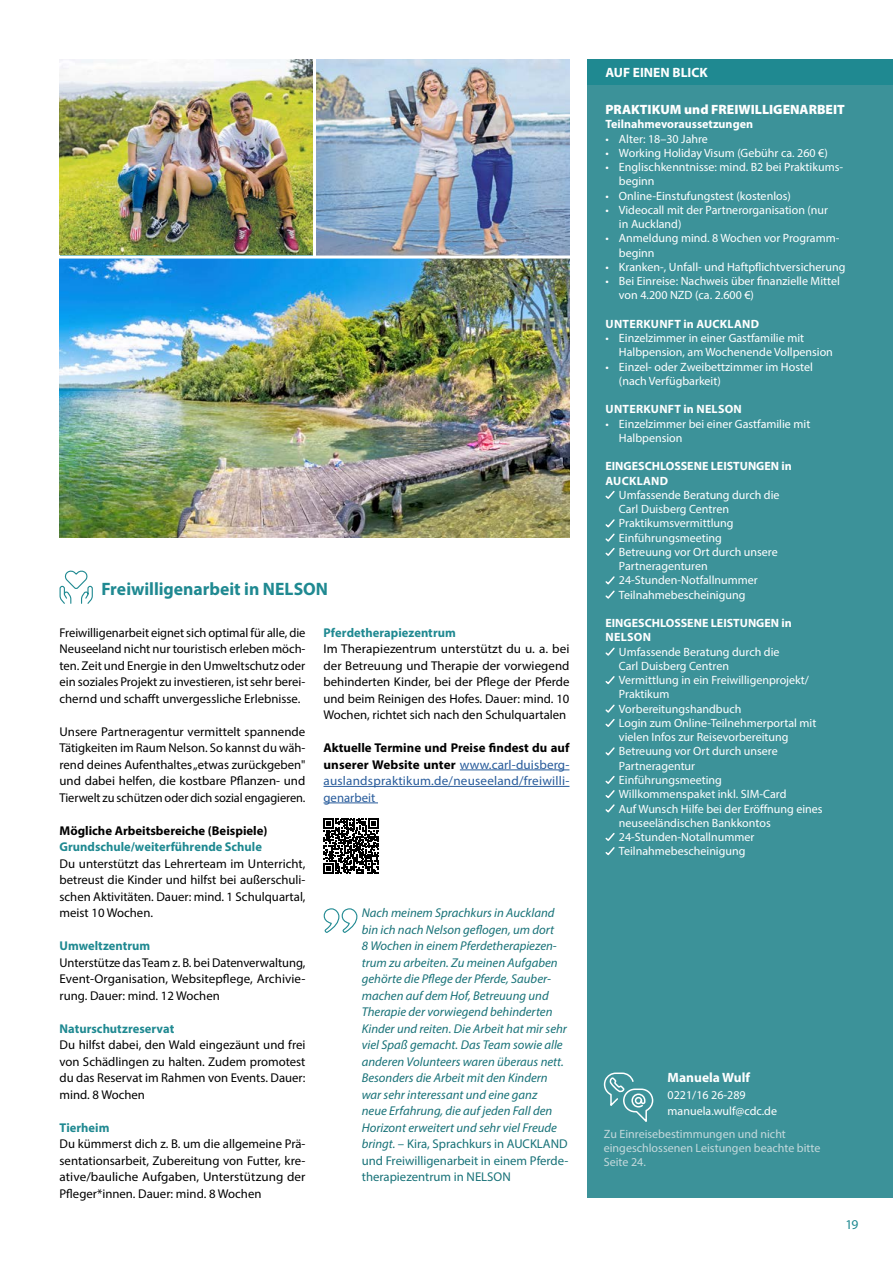
<style>
.page{position:relative;width:893px;height:1263px;background:#fff}
.page>*{position:absolute;margin:0;border:0;box-sizing:border-box;transform-origin:0 0}
.t1{font:700 18px "Myriad Pro";color:#1f8991}
.t2{font:900 13.5px "Myriad Pro";color:#fff}
.t3{font:700 13.5px "Myriad Pro";color:#fff}
.t4{font:13.5px "Myriad Pro";color:#1f8991}
.t5{font:12.75px/16.5px "Myriad Pro";color:#000;text-align:justify}
.t6{font:italic 12.75px/16.5px "Myriad Pro";color:#187278}
.t7{font:12.75px/16.5px "Myriad Pro";letter-spacing:.015em;color:#275b9b;text-align:justify}
.t8{font:700 12.75px "Myriad Pro";letter-spacing:.005em;color:#1f8991}
.t9{font:700 12.75px "Myriad Pro";color:#000}
.t10{font:12px/14.2px "Myriad Pro";color:#fff}
.t11{font:700 12px/14.2px "Myriad Pro";color:#fff}
.t12{font:12px/14.2px "Myriad Pro";color:#c4d9dc}
.t13{font:700 12px "Myriad Pro";letter-spacing:.02em;color:#fff}
.s1{font-weight:700;color:#000}
.s2{font-style:normal}
</style>
<div class="page">
<img style="left:316px;top:59px;width:253px;height:197px">
<img style="left:60px;top:59px;width:253px;height:196px">
<div style="left:587px;top:80px;width:306px;height:1118px;background:#3c9299"></div>
<svg style="left:605px;top:491px;width:10px;height:8px"></svg>
<svg style="left:605px;top:519px;width:10px;height:37px"></svg>
<svg style="left:605px;top:576px;width:10px;height:23px"></svg>
<svg style="left:605px;top:647px;width:10px;height:9px"></svg>
<svg style="left:605px;top:676px;width:10px;height:9px"></svg>
<svg style="left:605px;top:704px;width:10px;height:23px"></svg>
<svg style="left:605px;top:747px;width:10px;height:9px"></svg>
<svg style="left:605px;top:776px;width:10px;height:37px"></svg>
<svg style="left:605px;top:833px;width:10px;height:23px"></svg>
<div style="left:587px;top:59px;width:306px;height:25px;background:#1f8991"></div>
<hr style="left:460px;top:769px;width:109px;height:1px;background:#275b9b">
<hr style="left:323px;top:786px;width:246px;height:1px;background:#275b9b">
<hr style="left:323px;top:802px;width:55px;height:1px;background:#275b9b">
<img style="left:60px;top:259px;width:509px;height:279px">
<svg style="left:603px;top:1072px;width:51px;height:50px"></svg>
<svg style="left:59px;top:570px;width:34px;height:34px"></svg>
<svg style="left:323px;top:908px;width:35px;height:25px"></svg>
<svg style="left:323px;top:818px;width:56px;height:56px"></svg>
<h1 class="t1" style="left:102px;top:577px;width:228px">Freiwilligenarbeit in NELSON</h1>
<p class="t5" style="left:60px;top:624px;width:247px">Freiwilligenarbeit eignet sich optimal für alle, die Neuseeland nicht nur touristisch erleben möch&shy;ten. Zeit und Energie in den Umweltschutz oder ein soziales Projekt zu investieren, ist sehr berei&shy;chernd und schafft unvergessliche Erlebnisse.</p>
<p class="t5" style="left:60px;top:723px;width:247px">Unsere Partneragentur vermittelt spannende Tätigkeiten im Raum Nelson. So kannst du wäh&shy;rend deines Aufenthaltes „etwas zurückgeben" und dabei helfen, die kostbare Pflanzen- und Tierwelt zu schützen oder dich sozial engagieren.</p>
<p class="t9" style="left:60px;top:822px;width:209px">Mögliche Arbeitsbereiche (Beispiele)</p>
<p class="t8" style="left:60px;top:838px;width:204px">Grundschule/weiterführende Schule</p>
<p class="t5" style="left:60px;top:855px;width:247px">Du unterstützt das Lehrerteam im Unterricht, betreust die Kinder und hilfst bei außerschuli&shy;schen Aktivitäten. Dauer: mind. 1 Schulquartal, meist 10 Wochen.</p>
<p class="t8" style="left:60px;top:937px;width:92px">Umweltzentrum</p>
<p class="t5" style="left:60px;top:954px;width:247px">Unterstütze das Team z. B. bei Datenverwaltung, Event-Organisation, Websitepflege, Archivie&shy;rung. Dauer: mind. 12 Wochen</p>
<p class="t8" style="left:60px;top:1020px;width:116px">Naturschutzreservat</p>
<p class="t5" style="left:60px;top:1036px;width:248px">Du hilfst dabei, den Wald eingezäunt und frei von Schädlingen zu halten. Zudem promotest du das Reservat im Rahmen von Events. Dauer: mind. 8 Wochen</p>
<p class="t8" style="left:60px;top:1119px;width:51px">Tierheim</p>
<p class="t5" style="left:60px;top:1135px;width:248px">Du kümmerst dich z. B. um die allgemeine Prä&shy;sentationsarbeit, Zubereitung von Futter, kre&shy;ative/bauliche Aufgaben, Unterstützung der Pfleger*innen. Dauer: mind. 8 Wochen</p>
<p class="t8" style="left:323px;top:624px;width:134px">Pferdetherapiezentrum</p>
<p class="t5" style="left:323px;top:640px;width:248px">Im Therapiezentrum unterstützt du u. a. bei der Betreuung und Therapie der vorwiegend behinderten Kinder, bei der Pflege der Pferde und beim Reinigen des Hofes. Dauer: mind. 10<br>Wochen, richtet sich nach den Schulquartalen</p>
<p class="t7" style="left:323px;top:739px;width:247px"><span class="s1">Aktuelle Termine und Preise findest du auf unserer Website unter</span> www.carl-duisberg&shy;auslandspraktikum.de/neuseeland/freiwilli&shy;genarbeit</p>
<p class="t6" style="left:362px;top:904px;width:208px">Nach meinem Sprachkurs in Auckland bin ich nach Nelson geflogen, um dort<br>8 Wochen in einem Pferdetherapiezen&shy;trum zu arbeiten. Zu meinen Aufgaben gehörte die Pflege der Pferde, Sauber&shy;machen auf dem Hof, Betreuung und Therapie der vorwiegend behinderten Kinder und reiten. Die Arbeit hat mir sehr viel Spaß gemacht. Das Team sowie alle anderen Volunteers waren überaus nett.<br>Besonders die Arbeit mit den Kindern war sehr interessant und eine ganz<br>neue Erfahrung, die auf jeden Fall den Horizont erweitert und sehr viel Freude bringt. <span class="s2">– Kira, Sprachkurs in AUCKLAND und Freiwilligenarbeit in einem Pferde&shy;therapiezentrum in NELSON</span></p>
<p class="t3" style="left:605px;top:64px;width:104px">AUF EINEN BLICK</p>
<p class="t2" style="left:605px;top:101px;width:241px">PRAKTIKUM und FREIWILLIGENARBEIT</p>
<p class="t11" style="left:605px;top:117px;width:149px">Teilnahmevoraussetzungen</p>
<p class="t10" style="left:605px;top:131px;width:104px">• Alter: 18–30 Jahre</p>
<p class="t10" style="left:605px;top:146px;width:224px">• Working Holiday Visum (Gebühr ca. 260 €)</p>
<p class="t10" style="left:619px;top:160px;width:226px;text-indent:-14px">• Englischkenntnisse: mind. B2 bei Praktikums&shy;beginn</p>
<p class="t10" style="left:605px;top:188px;width:187px">• Online-Einstufungstest (kostenlos)</p>
<p class="t10" style="left:619px;top:203px;width:211px;text-indent:-14px">• Videocall mit der Partnerorganisation (nur in Auckland)</p>
<p class="t10" style="left:619px;top:231px;width:222px;text-indent:-14px">• Anmeldung mind. 8 Wochen vor Programm&shy;beginn</p>
<p class="t10" style="left:605px;top:259px;width:241px">• Kranken-, Unfall- und Haftpflichtversicherung</p>
<p class="t10" style="left:619px;top:274px;width:222px;text-indent:-14px">• Bei Einreise: Nachweis über finanzielle Mittel von 4.200 NZD (ca. 2.600 €)</p>
<p class="t13" style="left:606px;top:316px;width:155px">UNTERKUNFT in AUCKLAND</p>
<p class="t10" style="left:619px;top:331px;width:215px;text-indent:-14px">• Einzelzimmer in einer Gastfamilie mit<br>Halbpension, am Wochenende Vollpension</p>
<p class="t10" style="left:619px;top:359px;width:195px;text-indent:-14px">• Einzel- oder Zweibettzimmer im Hostel (nach Verfügbarkeit)</p>
<p class="t13" style="left:606px;top:401px;width:138px">UNTERKUNFT in NELSON</p>
<p class="t10" style="left:619px;top:416px;width:193px;text-indent:-14px">• Einzelzimmer bei einer Gastfamilie mit<br>Halbpension</p>
<p class="t11" style="left:605px;top:459px;width:188px">EINGESCHLOSSENE LEISTUNGEN in<br>AUCKLAND</p>
<p class="t10" style="left:619px;top:488px;width:162px">Umfassende Beratung durch die<br>Carl Duisberg Centren<br>Praktikumsvermittlung<br>Einführungsmeeting<br>Betreuung vor Ort durch unsere<br>Partneragenturen<br>24-Stunden-Notfallnummer<br>Teilnahmebescheinigung</p>
<p class="t11" style="left:605px;top:616px;width:188px">EINGESCHLOSSENE LEISTUNGEN in<br>NELSON</p>
<p class="t10" style="left:619px;top:644px;width:205px">Umfassende Beratung durch die<br>Carl Duisberg Centren<br>Vermittlung in ein Freiwilligenprojekt/<br>Praktikum<br>Vorbereitungshandbuch<br>Login zum Online-Teilnehmerportal mit vielen Infos zur Reisevorbereitung<br>Betreuung vor Ort durch unsere<br>Partneragentur<br>Einführungsmeeting<br>Willkommenspaket inkl. SIM-Card<br>Auf Wunsch Hilfe bei der Eröffnung eines neuseeländischen Bankkontos<br>24-Stunden-Notallnummer<br>Teilnahmebescheinigung</p>
<p class="t3" style="left:668px;top:1069px;width:84px">Manuela Wulf</p>
<p class="t10" style="left:668px;top:1086px;width:111px;line-height:16.5px">0221/16 26-289 manuela.wulf@cdc.de</p>
<p class="t12" style="left:604px;top:1126px;width:218px">Zu Einreisebestimmungen und nicht eingeschlossenen Leistungen beachte bitte<br>Seite 24.</p>
<p class="t4" style="left:845px;top:1216px;width:15px">19</p>
</div>
